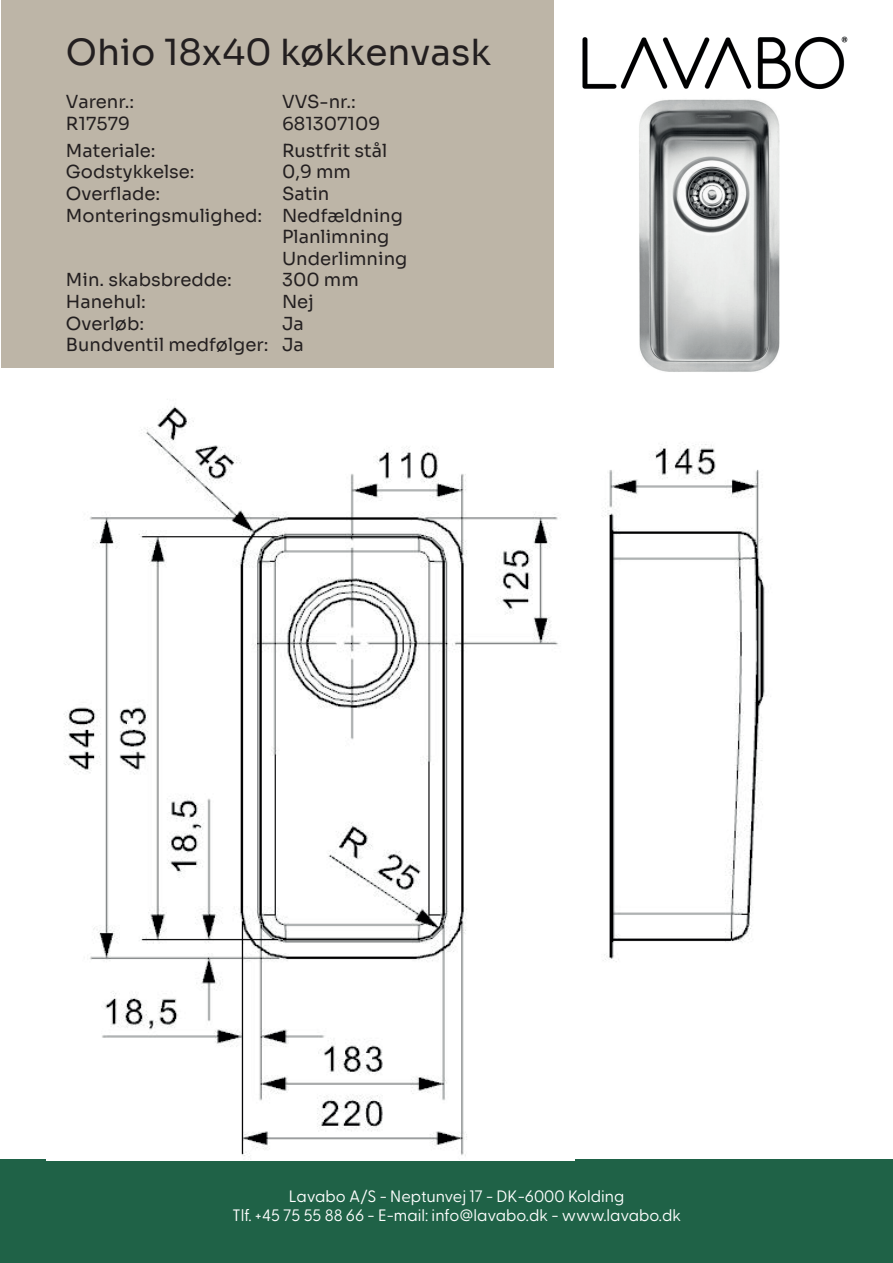
<style>
.page{position:relative;width:893px;height:1263px;background:#fff}
.page>*{position:absolute;margin:0;border:0;box-sizing:border-box;transform-origin:0 0}
.t1{font:36px "Sora";color:#231f20}
.t2{font:18px/21.6px "Sora";color:#231f20;text-align:right}
.t3{font:16.5px/19.8px "Greycliff CF";color:#fff;text-align:center}
</style>
<div class="page">
<div style="left:0;top:1160px;width:893px;height:103px;background:#1f6247"></div>
<div style="left:1px;top:0;width:552px;height:367px;background:#bdb5a7"></div>
<img style="left:639px;top:99px;width:141px;height:273px">
<img style="left:64px;top:399px;width:494px;height:761px">
<img style="left:603px;top:444px;width:163px;height:518px">
<img style="left:582px;top:36px;width:266px;height:54px">
<h1 class="t1" style="left:66px;top:22px;width:426px">Ohio 18x40 køkkenvask</h1>
<p class="t2" style="left:66px;top:89px;width:70px">Varenr.:</p>
<p class="t2" style="left:282px;top:89px;width:75px">VVS-nr.:</p>
<p class="t2" style="left:66px;top:111px;width:65px">R17579</p>
<p class="t2" style="left:282px;top:111px;width:100px">681307109</p>
<p class="t2" style="left:66px;top:138px;width:91px">Materiale:</p>
<p class="t2" style="left:282px;top:138px;width:107px">Rustfrit stål</p>
<p class="t2" style="left:66px;top:160px;width:130px">Godstykkelse:</p>
<p class="t2" style="left:282px;top:160px;width:70px">0,9 mm</p>
<p class="t2" style="left:66px;top:181px;width:96px">Overflade:</p>
<p class="t2" style="left:282px;top:181px;width:49px">Satin</p>
<p class="t2" style="left:66px;top:203px;width:338px">Monteringsmulighed: Nedfældning</p>
<p class="t2" style="left:282px;top:224px;width:109px">Planlimning</p>
<p class="t2" style="left:282px;top:246px;width:127px">Underlimning</p>
<p class="t2" style="left:66px;top:268px;width:167px">Min. skabsbredde:</p>
<p class="t2" style="left:282px;top:268px;width:78px">300 mm</p>
<p class="t2" style="left:66px;top:289px;width:82px">Hanehul:</p>
<p class="t2" style="left:282px;top:289px;width:34px">Nej</p>
<p class="t2" style="left:66px;top:311px;width:80px">Overløb:</p>
<p class="t2" style="left:66px;top:311px;width:239px">Ja<br>Bundventil medfølger: Ja</p>
<p class="t3" style="left:232px;top:1185px;width:451px">Lavabo A/S - Neptunvej 17 - DK-6000 Kolding<br>Tlf. +45 75 55 88 66 - E-mail: info@lavabo.dk - www.lavabo.dk</p>
</div>
